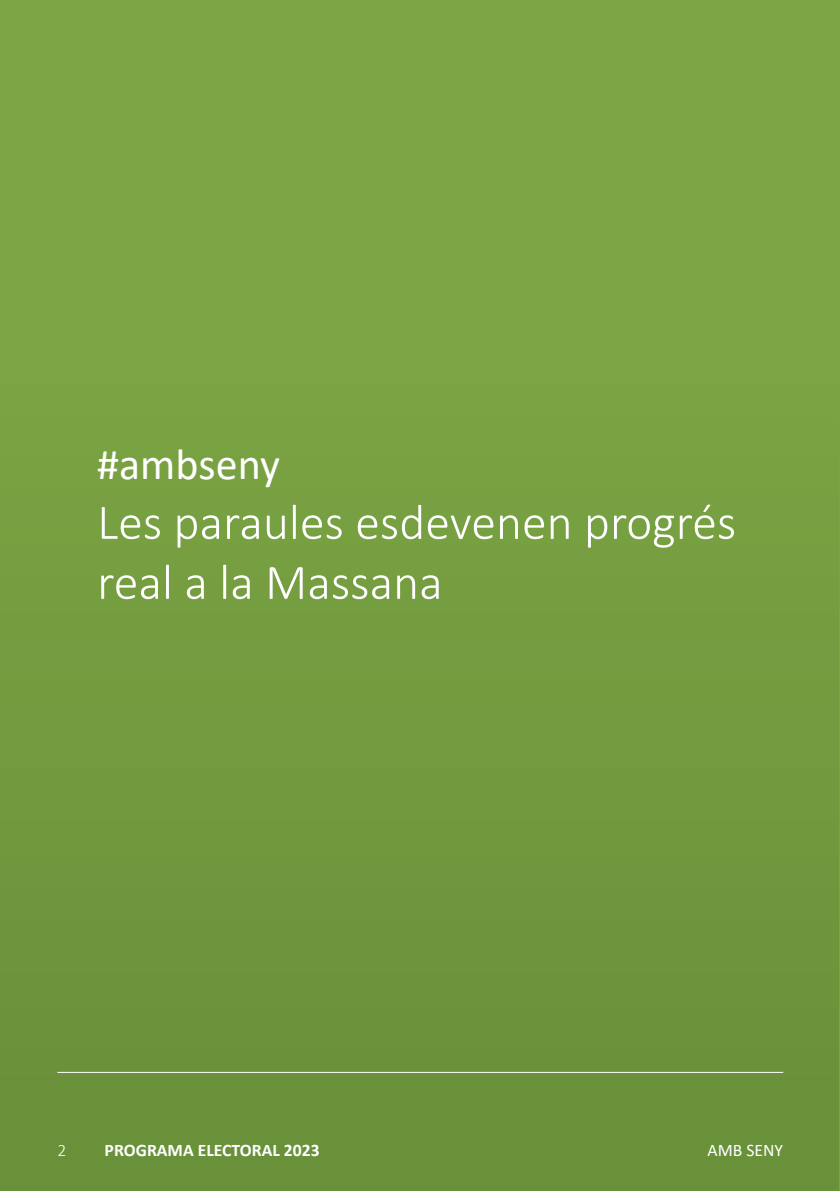
<style>
.page{position:relative;width:840px;height:1191px;background:#fff}
.page>*{position:absolute;margin:0;border:0;box-sizing:border-box;transform-origin:0 0}
.t1{font:300 50px "Calibri";color:#fff}
.t2{font:44px "Calibri";color:#fff}
.t3{font:700 17.6px "Calibri";color:#fff}
.t4{font:17.6px "Calibri";color:#fff}
.t5{font:300 17.6px "Calibri";color:#fff}
</style>
<div class="page">
<div style="left:0;top:0;width:838px;height:1191px;background:linear-gradient(to right,#759d40,#759d40)"></div>
<hr style="left:57px;top:1071px;width:725px;height:1px;background:#fff">
<p class="t2" style="left:97px;top:434px;width:184px">#ambseny</p>
<p class="t1" style="left:97px;top:491px;width:640px">Les paraules esdevenen progrés</p>
<p class="t1" style="left:97px;top:551px;width:347px">real a la Massana</p>
<p class="t5" style="left:57px;top:1139px;width:10px">2</p>
<p class="t3" style="left:105px;top:1137px;width:216px">PROGRAMA ELECTORAL 2023</p>
<p class="t4" style="left:707px;top:1138px;width:77px">AMB SENY</p>
</div>
